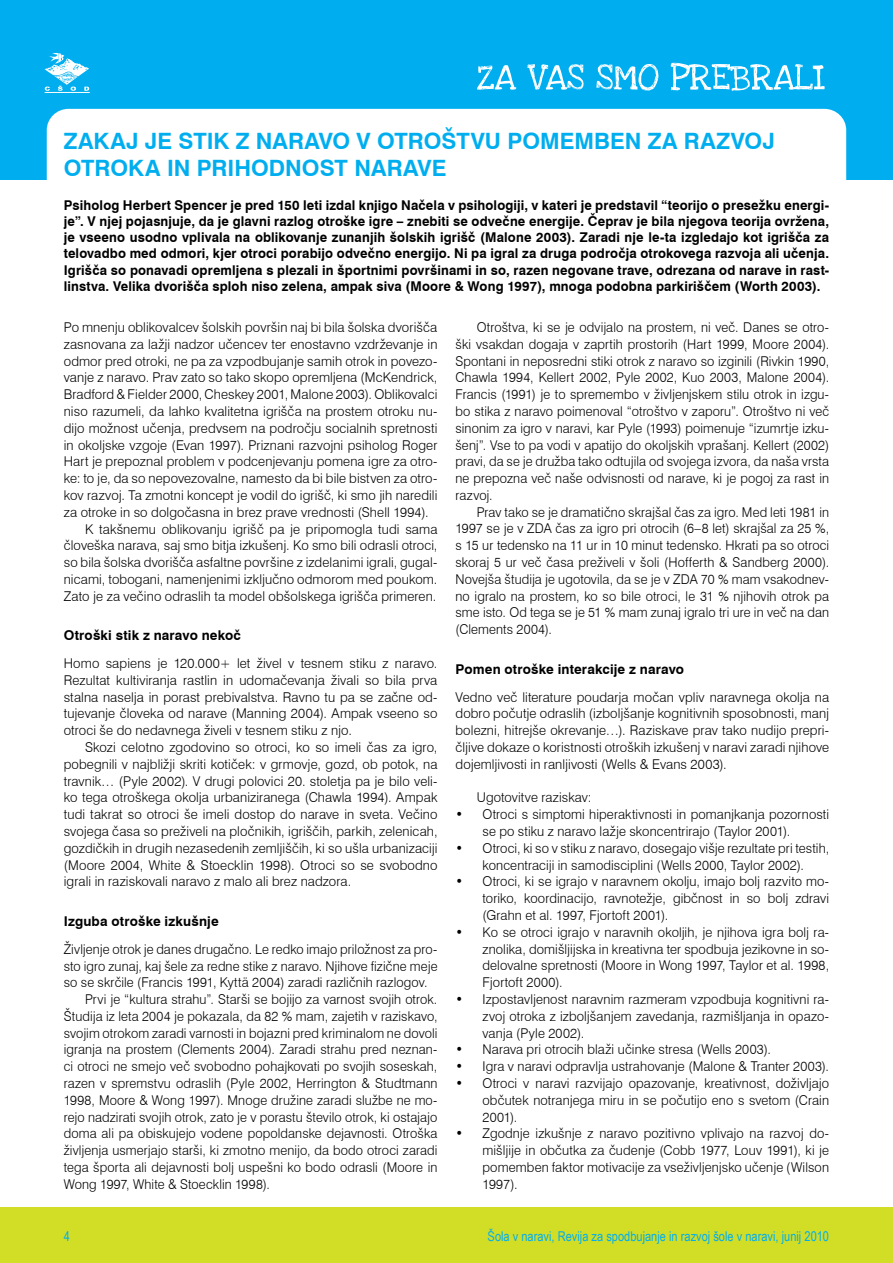
<style>
.page{position:relative;width:893px;height:1263px;background:#fff}
.page>*{position:absolute;margin:0;border:0;box-sizing:border-box;transform-origin:0 0}
.t1{font:700 22.5px/27px "Swiss 721 BT";color:#00aeef}
.t2{font:300 13.5px/16.8px "Swiss 721 BT";letter-spacing:.01em;color:#000;text-align:justify}
.t3{font:300 13.5px/16.8px "Swiss 721 BT";letter-spacing:.01em;color:#000;text-align:justify;scale:.96 1}
.t4{font:700 13.5px/16.2px "Swiss 721 BT";letter-spacing:.01em;color:#000;text-align:justify}
.t5{font:13.5px "Arial Narrow";color:#00aeef}
</style>
<div class="page">
<div style="left:0;top:0;width:893px;height:179px;background:#00aeef"></div>
<div style="left:47px;top:109px;width:799px;height:1063px;background:#fff;border-radius:22px"></div>
<div style="left:0;top:1208px;width:893px;height:55px;background:#d2de26"></div>
<hr style="left:45px;top:92px;width:45px;height:1px;background:#fff">
<svg style="left:45px;top:53px;width:44px;height:38px"></svg>
<svg style="left:477px;top:63px;width:348px;height:28px"></svg>
<h1 class="t1" style="left:64px;top:127px;width:712px">ZAKAJ JE STIK Z NARAVO V OTROŠTVU POMEMBEN ZA RAZVOJ<br>OTROKA IN PRIHODNOST NARAVE</h1>
<p class="t4" style="left:64px;top:197px;width:767px">Psiholog Herbert Spencer je pred 150 leti izdal knjigo Načela v psihologiji, v kateri je predstavil “teorijo o presežku energi&shy;je”. V njej pojasnjuje, da je glavni razlog otroške igre – znebiti se odvečne energije. Čeprav je bila njegova teorija ovržena, je vseeno usodno vplivala na oblikovanje zunanjih šolskih igrišč (Malone 2003). Zaradi nje le-ta izgledajo kot igrišča za telovadbo med odmori, kjer otroci porabijo odvečno energijo. Ni pa igral za druga področja otrokovega razvoja ali učenja.<br>Igrišča so ponavadi opremljena s plezali in športnimi površinami in so, razen negovane trave, odrezana od narave in rast&shy;linstva. Velika dvorišča sploh niso zelena, ampak siva (Moore &amp; Wong 1997), mnoga podobna parkiriščem (Worth 2003).</p>
<p class="t2" style="left:64px;top:319px;width:375px">Po mnenju oblikovalcev šolskih površin naj bi bila šolska dvorišča</p>
<p class="t2" style="left:64px;top:335px;width:375px">zasnovana za lažji nadzor učencev ter enostavno vzdrževanje in</p>
<p class="t2" style="left:64px;top:352px;width:375px">odmor pred otroki, ne pa za vzpodbujanje samih otrok in povezo-</p>
<p class="t2" style="left:64px;top:369px;width:375px">vanje z naravo. Prav zato so tako skopo opremljena (McKendrick,</p>
<p class="t2" style="left:64px;top:386px;width:375px">Bradford &amp; Fielder 2000, Cheskey 2001, Malone 2003). Oblikovalci</p>
<p class="t2" style="left:64px;top:403px;width:375px">niso razumeli, da lahko kvalitetna igrišča na prostem otroku nu-</p>
<p class="t2" style="left:64px;top:419px;width:375px">dijo možnost učenja, predvsem na področju socialnih spretnosti</p>
<p class="t2" style="left:64px;top:436px;width:375px">in okoljske vzgoje (Evan 1997). Priznani razvojni psiholog Roger</p>
<p class="t2" style="left:64px;top:453px;width:375px">Hart je prepoznal problem v podcenjevanju pomena igre za otro-</p>
<p class="t2" style="left:64px;top:470px;width:375px">ke: to je, da so nepovezovalne, namesto da bi bile bistven za otro-</p>
<p class="t2" style="left:64px;top:487px;width:375px">kov razvoj. Ta zmotni koncept je vodil do igrišč, ki smo jih naredili</p>
<p class="t2" style="left:64px;top:503px;width:366px">za otroke in so dolgočasna in brez prave vrednosti (Shell 1994).</p>
<p class="t2" style="left:85px;top:520px;width:354px">K takšnemu oblikovanju igrišč pa je pripomogla tudi sama</p>
<p class="t2" style="left:64px;top:537px;width:375px">človeška narava, saj smo bitja izkušenj. Ko smo bili odrasli otroci,</p>
<p class="t2" style="left:64px;top:554px;width:375px">so bila šolska dvorišča asfaltne površine z izdelanimi igrali, gugal-</p>
<p class="t2" style="left:64px;top:571px;width:375px">nicami, tobogani, namenjenimi izključno odmorom med poukom.</p>
<p class="t2" style="left:64px;top:587px;width:374px">Zato je za večino odraslih ta model obšolskega igrišča primeren.</p>
<p class="t4" style="left:64px;top:627px;width:179px">Otroški stik z naravo nekoč</p>
<p class="t2" style="left:64px;top:655px;width:375px">Homo sapiens je 120.000+ let živel v tesnem stiku z naravo.<br>Rezultat kultiviranja rastlin in udomačevanja živali so bila prva stalna naselja in porast prebivalstva. Ravno tu pa se začne od&shy;tujevanje človeka od narave (Manning 2004). Ampak vseeno so otroci še do nedavnega živeli v tesnem stiku z njo.</p>
<p class="t2" style="left:64px;top:739px;width:375px;text-indent:21px">Skozi celotno zgodovino so otroci, ko so imeli čas za igro, pobegnili v najbližji skriti kotiček: v grmovje, gozd, ob potok, na travnik… (Pyle 2002). V drugi polovici 20. stoletja pa je bilo veli&shy;ko tega otroškega okolja urbaniziranega (Chawla 1994). Ampak tudi takrat so otroci še imeli dostop do narave in sveta. Večino svojega časa so preživeli na pločnikih, igriščih, parkih, zelenicah, gozdičkih in drugih nezasedenih zemljiščih, ki so ušla urbanizaciji (Moore 2004, White &amp; Stoecklin 1998). Otroci so se svobodno igrali in raziskovali naravo z malo ali brez nadzora.</p>
<p class="t4" style="left:64px;top:913px;width:156px">Izguba otroške izkušnje</p>
<p class="t3" style="left:64px;top:940px;width:391px">Življenje otrok je danes drugačno. Le redko imajo priložnost za pro-</p>
<p class="t3" style="left:64px;top:957px;width:391px">sto igro zunaj, kaj šele za redne stike z naravo. Njihove fizične meje</p>
<p class="t3" style="left:64px;top:974px;width:380px">so se skrčile (Francis 1991, Kyttä 2004) zaradi različnih razlogov.</p>
<p class="t3" style="left:85px;top:991px;width:368px">Prvi je “kultura strahu”. Starši se bojijo za varnost svojih otrok.</p>
<p class="t3" style="left:64px;top:1007px;width:391px">Študija iz leta 2004 je pokazala, da 82 % mam, zajetih v raziskavo,</p>
<p class="t3" style="left:64px;top:1024px;width:391px">svojim otrokom zaradi varnosti in bojazni pred kriminalom ne dovoli</p>
<p class="t3" style="left:64px;top:1041px;width:391px">igranja na prostem (Clements 2004). Zaradi strahu pred neznan-</p>
<p class="t3" style="left:64px;top:1058px;width:391px">ci otroci ne smejo več svobodno pohajkovati po svojih soseskah,</p>
<p class="t3" style="left:64px;top:1075px;width:391px">razen v spremstvu odraslih (Pyle 2002, Herrington &amp; Studtmann</p>
<p class="t3" style="left:64px;top:1091px;width:391px">1998, Moore &amp; Wong 1997). Mnoge družine zaradi službe ne mo-</p>
<p class="t3" style="left:64px;top:1108px;width:391px">rejo nadzirati svojih otrok, zato je v porastu število otrok, ki ostajajo</p>
<p class="t3" style="left:64px;top:1125px;width:391px">doma ali pa obiskujejo vodene popoldanske dejavnosti. Otroška</p>
<p class="t3" style="left:64px;top:1142px;width:391px">življenja usmerjajo starši, ki zmotno menijo, da bodo otroci zaradi</p>
<p class="t3" style="left:64px;top:1159px;width:391px">tega športa ali dejavnosti bolj uspešni ko bodo odrasli (Moore in</p>
<p class="t3" style="left:64px;top:1175px;width:216px">Wong 1997, White &amp; Stoecklin 1998).</p>
<p class="t3" style="left:455px;top:319px;width:391px;text-indent:21px">Otroštva, ki se je odvijalo na prostem, ni več. Danes se otro&shy;ški vsakdan dogaja v zaprtih prostorih (Hart 1999, Moore 2004).<br>Spontani in neposredni stiki otrok z naravo so izginili (Rivkin 1990, Chawla 1994, Kellert 2002, Pyle 2002, Kuo 2003, Malone 2004).<br>Francis (1991) je to spremembo v življenjskem stilu otrok in izgu&shy;bo stika z naravo poimenoval “otroštvo v zaporu”. Otroštvo ni več sinonim za igro v naravi, kar Pyle (1993) poimenuje “izumrtje izku&shy;šenj”. Vse to pa vodi v apatijo do okoljskih vprašanj. Kellert (2002) pravi, da se je družba tako odtujila od svojega izvora, da naša vrsta ne prepozna več naše odvisnosti od narave, ki je pogoj za rast in razvoj.</p>
<p class="t3" style="left:455px;top:503px;width:391px;text-indent:21px">Prav tako se je dramatično skrajšal čas za igro. Med leti 1981 in 1997 se je v ZDA čas za igro pri otrocih (6–8 let) skrajšal za 25 %, s 15 ur tedensko na 11 ur in 10 minut tedensko. Hkrati pa so otroci skoraj 5 ur več časa preživeli v šoli (Hofferth &amp; Sandberg 2000).<br>Novejša študija je ugotovila, da se je v ZDA 70 % mam vsakodnev&shy;no igralo na prostem, ko so bile otroci, le 31 % njihovih otrok pa sme isto. Od tega se je 51 % mam zunaj igralo tri ure in več na dan (Clements 2004).</p>
<p class="t4" style="left:455px;top:661px;width:230px">Pomen otroške interakcije z naravo</p>
<p class="t2" style="left:455px;top:688px;width:375px">Vedno več literature poudarja močan vpliv naravnega okolja na dobro počutje odraslih (izboljšanje kognitivnih sposobnosti, manj bolezni, hitrejše okrevanje…). Raziskave prav tako nudijo prepri&shy;čljive dokaze o koristnosti otroških izkušenj v naravi zaradi njihove dojemljivosti in ranljivosti (Wells &amp; Evans 2003).</p>
<p class="t2" style="left:477px;top:789px;width:116px">Ugotovitve raziskav:</p>
<p class="t2" style="left:482px;top:806px;width:348px;text-indent:-27px">• Otroci s simptomi hiperaktivnosti in pomanjkanja pozornosti se po stiku z naravo lažje skoncentrirajo (Taylor 2001).</p>
<p class="t2" style="left:455px;top:839px;width:375px;text-align:center">• Otroci, ki so v stiku z naravo, dosegajo višje rezultate pri testih, koncentraciji in samodisciplini (Wells 2000, Taylor 2002).</p>
<p class="t2" style="left:482px;top:873px;width:348px;text-indent:-27px">• Otroci, ki se igrajo v naravnem okolju, imajo bolj razvito mo&shy;toriko, koordinacijo, ravnotežje, gibčnost in so bolj zdravi (Grahn et al. 1997, Fjortoft 2001).</p>
<p class="t2" style="left:482px;top:923px;width:348px;text-indent:-27px">• Ko se otroci igrajo v naravnih okoljih, je njihova igra bolj ra&shy;znolika, domišljijska in kreativna ter spodbuja jezikovne in so&shy;delovalne spretnosti (Moore in Wong 1997, Taylor et al. 1998, Fjortoft 2000).</p>
<p class="t2" style="left:482px;top:991px;width:348px;text-indent:-27px">• Izpostavljenost naravnim razmeram vzpodbuja kognitivni ra&shy;zvoj otroka z izboljšanjem zavedanja, razmišljanja in opazo&shy;vanja (Pyle 2002).</p>
<p class="t2" style="left:455px;top:1041px;width:317px">• Narava pri otrocih blaži učinke stresa (Wells 2003).</p>
<p class="t2" style="left:455px;top:1058px;width:375px">• Igra v naravi odpravlja ustrahovanje (Malone &amp; Tranter 2003).</p>
<p class="t2" style="left:482px;top:1075px;width:348px;text-indent:-27px">• Otroci v naravi razvijajo opazovanje, kreativnost, doživljajo občutek notranjega miru in se počutijo eno s svetom (Crain 2001).</p>
<p class="t2" style="left:482px;top:1125px;width:348px;text-indent:-27px">• Zgodnje izkušnje z naravo pozitivno vplivajo na razvoj do&shy;mišljije in občutka za čudenje (Cobb 1977, Louv 1991), ki je pomemben faktor motivacije za vseživljenjsko učenje (Wilson 1997).</p>
<p class="t5" style="left:64px;top:1226px;width:8px">4</p>
<p class="t5" style="left:488px;top:1226px;width:343px">Šola v naravi, Revija za spodbujanje in razvoj šole v naravi, junij 2010</p>
</div>
